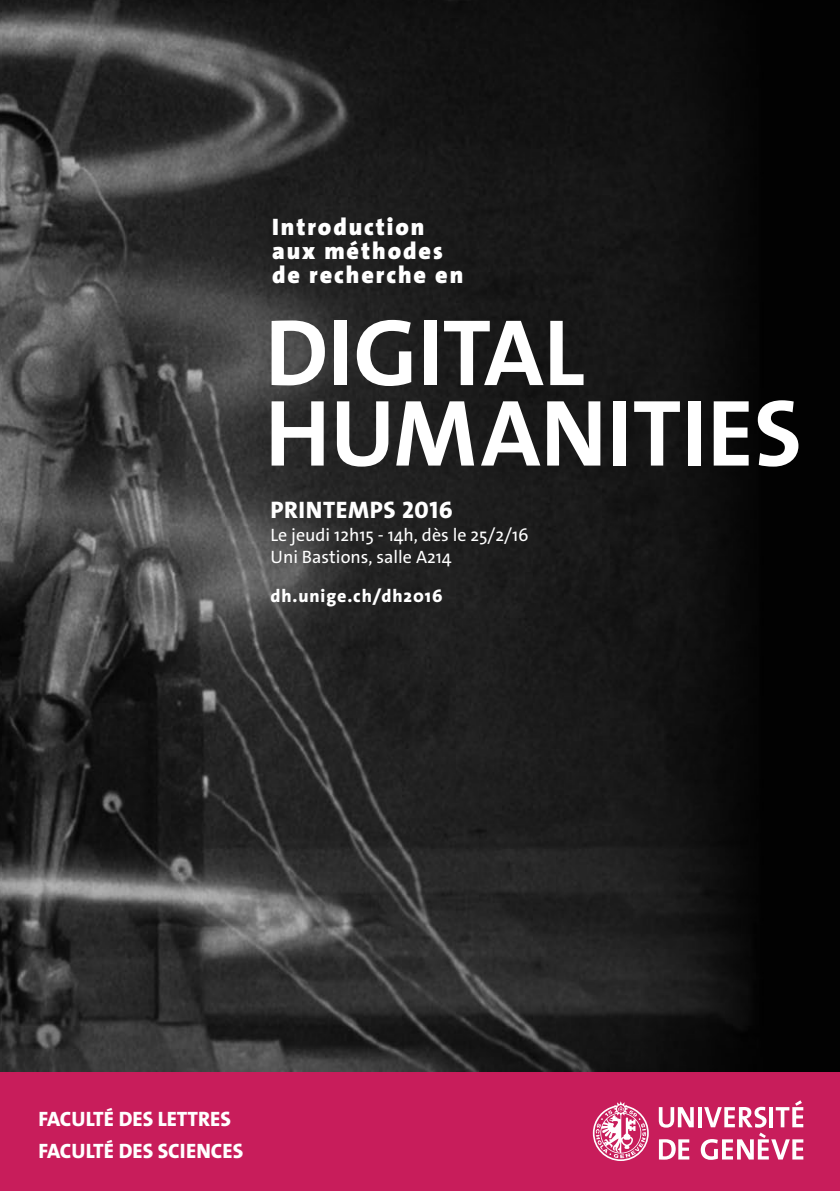
<style>
.page{position:relative;width:840px;height:1191px;background:#fff}
.page>*{position:absolute;margin:0;border:0;box-sizing:border-box;transform-origin:0 0}
.t1{font:700 95.2px/80.4px "The Sans Os F";color:#fff}
.t2{font:900 24px/24.2px "The Sans Os F";letter-spacing:.08em;color:#fff}
.t3{font:800 24px "The Sans Os F";letter-spacing:.025em;color:#fff}
.t4{font:800 21px/32.4px "The Sans Os F";color:#fff}
.t5{font:18px/21.6px "The Sans Os F";color:#fff}
.t6{font:800 18px "The Sans Os F";letter-spacing:.05em;color:#fff}
</style>
<div class="page">
<img style="left:0;top:0;width:839px;height:1072px">
<div style="left:0;top:1072px;width:839px;height:119px;background:#c81d5b"></div>
<svg style="left:592px;top:1101px;width:56px;height:60px"></svg>
<svg style="left:658px;top:1107px;width:35px;height:20px"></svg>
<svg style="left:698px;top:1107px;width:2px;height:20px"></svg>
<svg style="left:658px;top:1139px;width:31px;height:20px"></svg>
<svg style="left:700px;top:1100px;width:102px;height:59px"></svg>
<h2 class="t2" style="left:272px;top:215px;width:192px">Introduction aux méthodes de recherche en</h2>
<h1 class="t1" style="left:265px;top:313px;width:538px">DIGITAL<br>HUMANITIES</h1>
<h2 class="t3" style="left:270px;top:494px;width:183px">PRINTEMPS 2016</h2>
<p class="t5" style="left:270px;top:524px;width:259px">Le jeudi 12h15 - 14h, dès le 25/2/16<br>Uni Bastions, salle A214</p>
<p class="t6" style="left:270px;top:584px;width:173px">dh.unige.ch/dh2016</p>
<p class="t4" style="left:38px;top:1102px;width:206px">FACULTÉ DES LETTRES<br>FACULTÉ DES SCIENCES</p>
</div>
